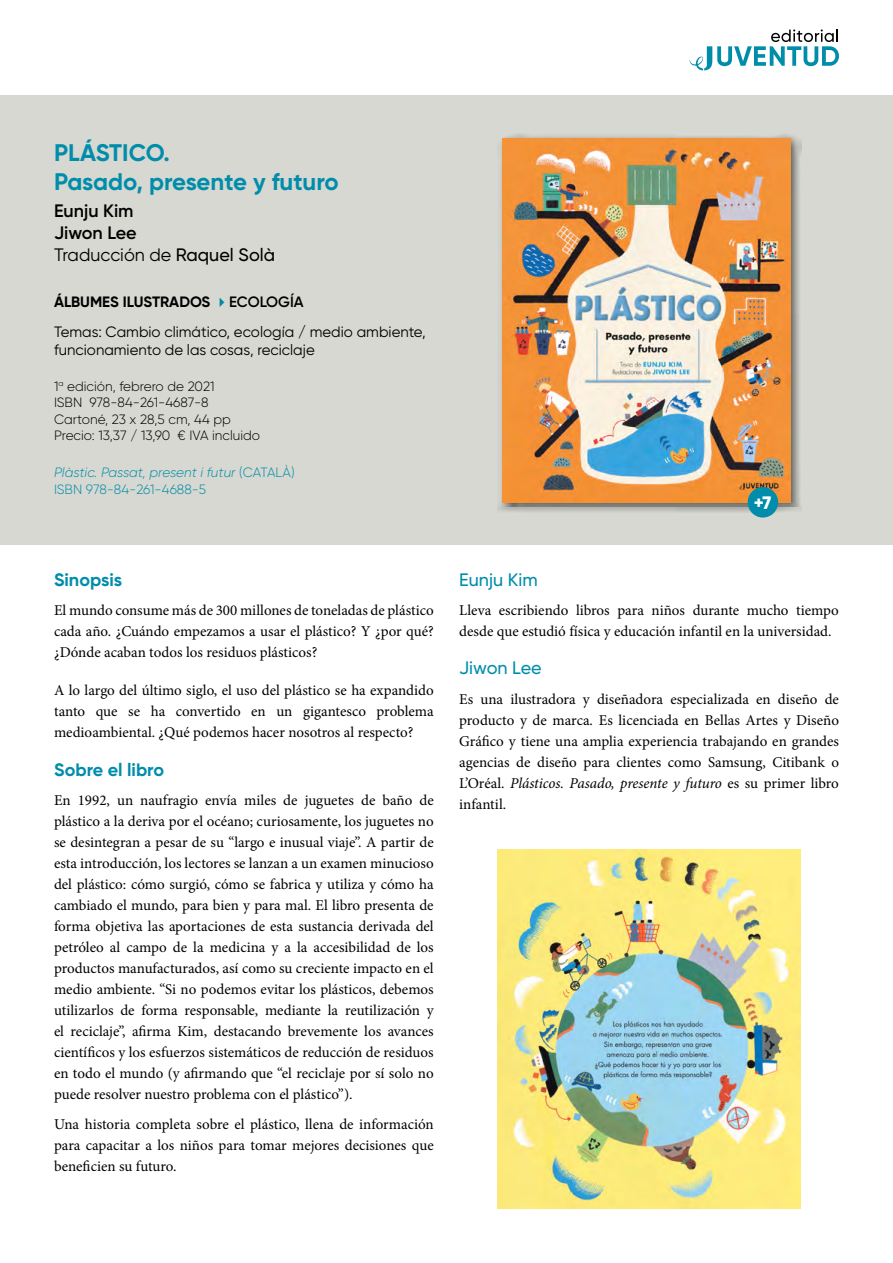
<style>
.page{position:relative;width:893px;height:1263px;background:#fff}
.page>*{position:absolute;margin:0;border:0;box-sizing:border-box;transform-origin:0 0}
.t1{font:700 24px/28.8px "Gilroy";color:#008dab}
.t2{font:600 18px/22.2px "Gilroy";color:#000}
.t3{font:700 18px "Gilroy";color:#008dab}
.t4{font:500 18px "Gilroy";color:#008dab}
.t5{font:800 18px "Gilroy";color:#fff}
.t6{font:15px/21px "Minion Pro";color:#000;text-align:justify}
.t7{font:15px/29.8px "Gilroy";color:#000}
.t8{font:300 13.5px/16.5px "Gilroy";color:#000}
.t9{font:300 13.5px/16.5px "Gilroy";letter-spacing:-.005em;color:#008ca9}
.s1{font-weight:400}
.s2{font-weight:500}
.s3{font-weight:700}
.s4{color:#0089a3}
.s5{font-weight:600}
.s6{font-style:italic}
</style>
<div class="page">
<div style="left:0;top:96px;width:893px;height:448px;background:#d7d8d1"></div>
<div style="left:497px;top:133px;width:305px;height:380px;background:#000;opacity:.6"></div>
<img style="left:503px;top:139px;width:288px;height:363px">
<div style="left:748px;top:487px;width:30px;height:30px;background:#008dab;border-radius:50%"></div>
<svg style="left:690px;top:29px;width:149px;height:41px"></svg>
<img style="left:498px;top:849px;width:302px;height:359px">
<h1 class="t1" style="left:54px;top:139px;width:286px">PLÁSTICO.<br>Pasado, presente y futuro</h1>
<p class="t2" style="left:54px;top:199px;width:223px">Eunju Kim<br>Jiwon Lee<br><span class="s1">Traducción de</span> <span class="s2">Raquel Solà</span></p>
<p class="t7" style="left:54px;top:286px;width:373px"><span class="s3">ÁLBUMES ILUSTRADOS</span> <span class="s4">✔</span><span class="s5">ECOLOGÍA<br></span>Temas: Cambio climático, ecología / medio ambiente,</p>
<p class="t7" style="left:54px;top:334px;width:262px">funcionamiento de las cosas, reciclaje</p>
<p class="t8" style="left:54px;top:377px;width:208px">1<sup>a</sup> edición, febrero de 2021<br>ISBN 978-84-261-4687-8<br>Cartoné, 23 x 28,5 cm, 44 pp<br>Precio: 13,37 / 13,90 € IVA incluido</p>
<p class="t9" style="left:54px;top:464px;width:242px"><span class="s6">Plàstic. Passat, present i futur</span> (CATALÀ)<br>ISBN 978-84-261-4688-5</p>
<p class="t5" style="left:754px;top:491px;width:19px">+7</p>
<p class="t3" style="left:54px;top:568px;width:70px">Sinopsis</p>
<p class="t6" style="left:54px;top:600px;width:381px">El mundo consume más de 300 millones de toneladas de plástico cada año. ¿Cuándo empezamos a usar el plástico? Y ¿por qué? ¿Dónde acaban todos los residuos plásticos?</p>
<p class="t6" style="left:54px;top:680px;width:381px">A lo largo del último siglo, el uso del plástico se ha expandido tanto que se ha convertido en un gigantesco problema medioambiental. ¿Qué podemos hacer nosotros al respecto?</p>
<p class="t3" style="left:54px;top:758px;width:112px">Sobre el libro</p>
<p class="t6" style="left:54px;top:790px;width:381px">En 1992, un naufragio envía miles de juguetes de baño de plástico a la deriva por el océano; curiosamente, los juguetes no se desintegran a pesar de su “largo e inusual viaje”. A partir de esta introducción, los lectores se lanzan a un examen minucioso del plástico: cómo surgió, cómo se fabrica y utiliza y cómo ha cambiado el mundo, para bien y para mal. El libro presenta de forma objetiva las aportaciones de esta sustancia derivada del petróleo al campo de la medicina y a la accesibilidad de los productos manufacturados, así como su creciente impacto en el medio ambiente. “Si no podemos evitar los plásticos, debemos utilizarlos de forma responsable, mediante la reutilización y el reciclaje”, afirma Kim, destacando brevemente los avances científicos y los esfuerzos sistemáticos de reducción de residuos en todo el mundo (y afirmando que “el reciclaje por sí solo no puede resolver nuestro problema con el plástico”).</p>
<p class="t6" style="left:54px;top:1114px;width:381px">Una historia completa sobre el plástico, llena de información para capacitar a los niños para tomar mejores decisiones que beneficien su futuro.</p>
<p class="t4" style="left:459px;top:568px;width:80px">Eunju Kim</p>
<p class="t6" style="left:459px;top:600px;width:381px">Lleva escribiendo libros para niños durante mucho tiempo desde que estudió física y educación infantil en la universidad.</p>
<p class="t4" style="left:459px;top:657px;width:84px">Jiwon Lee</p>
<p class="t6" style="left:459px;top:688px;width:381px">Es una ilustradora y diseñadora especializada en diseño de producto y de marca. Es licenciada en Bellas Artes y Diseño Gráfico y tiene una amplia experiencia trabajando en grandes agencias de diseño para clientes como Samsung, Citibank o L’Oréal. <span class="s6">Plásticos. Pasado, presente y futuro</span> es su primer libro infantil.</p>
</div>
